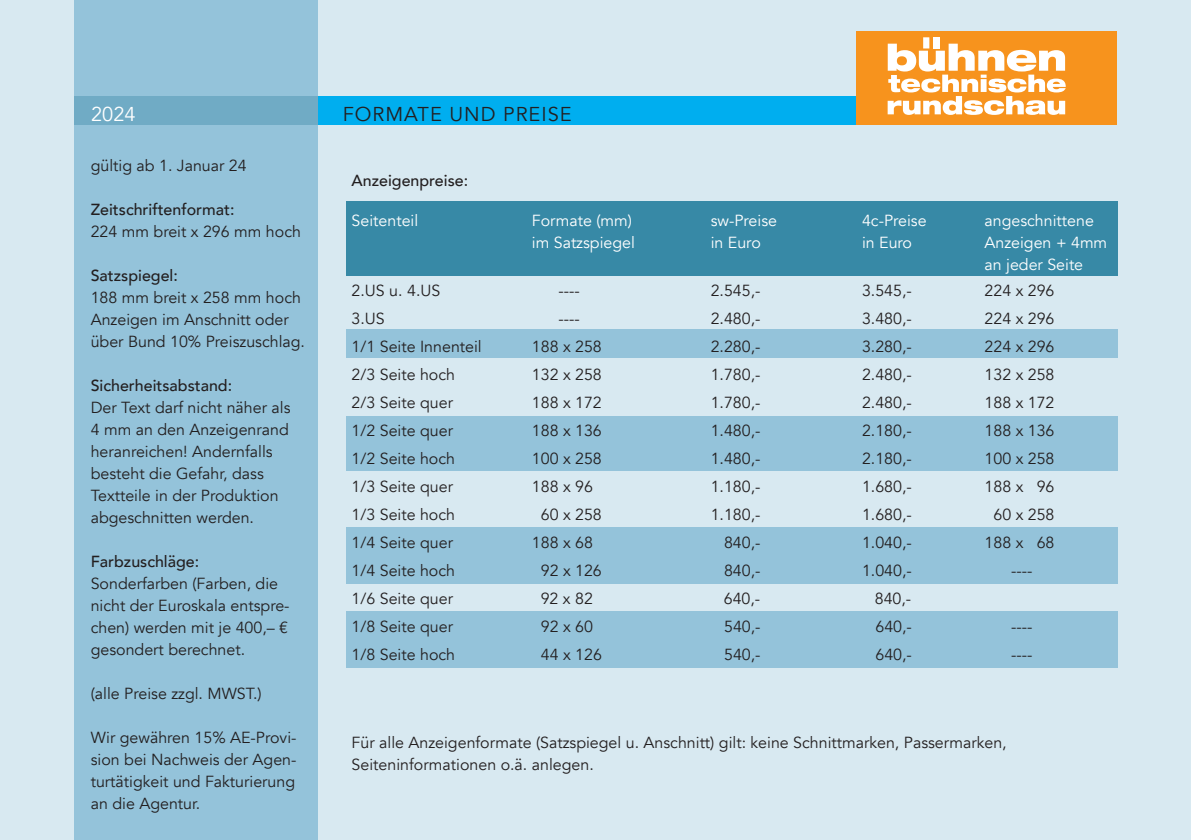
<style>
.page{position:relative;width:1191px;height:840px;background:#fff}
.page>*{position:absolute;margin:0;border:0;box-sizing:border-box;transform-origin:0 0}
.t1{font:20px "Avenir";letter-spacing:.05em;color:#231f20}
.t2{font:20px "Avenir";color:#fff}
.t3{font:16px/22px "Avenir";color:#231f20}
.t4{font:16px "Avenir";color:#fff}
.t5{font:500 16px "Avenir";color:#231f20}
</style>
<div class="page">
<div style="left:0;top:0;width:1191px;height:839px;background:#d8e9f1"></div>
<div style="left:347px;top:611px;width:771px;height:57px;background:#94c3da"></div>
<div style="left:74px;top:0;width:243px;height:839px;background:#94c3da"></div>
<div style="left:317px;top:96px;width:800px;height:29px;background:#00aeef"></div>
<div style="left:74px;top:96px;width:243px;height:29px;background:#70abc5"></div>
<div style="left:346px;top:201px;width:771px;height:74px;background:#3789a6"></div>
<div style="left:347px;top:526px;width:771px;height:57px;background:#94c3da"></div>
<div style="left:346px;top:328px;width:771px;height:29px;background:#94c3da"></div>
<div style="left:346px;top:416px;width:771px;height:54px;background:#94c3da"></div>
<div style="left:856px;top:32px;width:261px;height:93px;background:#f7931d"></div>
<svg style="left:887px;top:37px;width:178px;height:78px"></svg>
<div style="left:933px;top:37px;width:7px;height:11px;background:#fff"></div>
<p class="t2" style="left:91px;top:101px;width:46px">2024</p>
<p class="t1" style="left:343px;top:101px;width:230px">FORMATE UND PREISE</p>
<p class="t3" style="left:91px;top:154px;width:157px">gültig ab 1. Januar 24</p>
<p class="t5" style="left:91px;top:198px;width:145px">Zeitschriftenformat:</p>
<p class="t3" style="left:91px;top:220px;width:212px">224 mm breit x 296 mm hoch</p>
<p class="t5" style="left:91px;top:264px;width:89px">Satzspiegel:</p>
<p class="t3" style="left:91px;top:286px;width:212px">188 mm breit x 258 mm hoch</p>
<p class="t3" style="left:91px;top:308px;width:199px">Anzeigen im Anschnitt oder</p>
<p class="t3" style="left:91px;top:330px;width:216px">über Bund 10% Preiszuschlag.</p>
<p class="t5" style="left:91px;top:374px;width:143px">Sicherheitsabstand:</p>
<p class="t3" style="left:91px;top:396px;width:201px">Der Text darf nicht näher als</p>
<p class="t3" style="left:91px;top:418px;width:199px">4 mm an den Anzeigenrand heranreichen! Andernfalls</p>
<p class="t3" style="left:91px;top:462px;width:175px">besteht die Gefahr, dass</p>
<p class="t3" style="left:91px;top:484px;width:189px">Textteile in der Produktion</p>
<p class="t3" style="left:91px;top:506px;width:165px">abgeschnitten werden.</p>
<p class="t5" style="left:91px;top:550px;width:110px">Farbzuschläge:</p>
<p class="t3" style="left:91px;top:572px;width:200px">Sonderfarben (Farben, die nicht der Euroskala entspre&shy;chen) werden mit je 400,– €</p>
<p class="t3" style="left:91px;top:638px;width:156px">gesondert berechnet.</p>
<p class="t3" style="left:91px;top:682px;width:172px">(alle Preise zzgl. MWST.)</p>
<p class="t3" style="left:91px;top:726px;width:207px;text-align:justify">Wir gewähren 15% AE-Provi&shy;sion bei Nachweis der Agen&shy;turtätigkeit und Fakturierung an die Agentur.</p>
<p class="t5" style="left:351px;top:169px;width:118px">Anzeigenpreise:</p>
<p class="t4" style="left:351px;top:209px;width:68px">Seitenteil</p>
<p class="t4" style="left:532px;top:209px;width:102px">Formate (mm)</p>
<p class="t4" style="left:710px;top:209px;width:68px">sw-Preise</p>
<p class="t4" style="left:862px;top:209px;width:66px">4c-Preise</p>
<p class="t4" style="left:984px;top:209px;width:111px">angeschnittene</p>
<p class="t4" style="left:532px;top:231px;width:105px">im Satzspiegel</p>
<p class="t4" style="left:710px;top:231px;width:52px">in Euro</p>
<p class="t4" style="left:862px;top:231px;width:52px">in Euro</p>
<p class="t4" style="left:984px;top:231px;width:124px">Anzeigen + 4mm</p>
<p class="t4" style="left:984px;top:253px;width:100px">an jeder Seite</p>
<p class="t3" style="left:351px;top:279px;width:90px">2.US u. 4.US</p>
<p class="t3" style="left:558px;top:279px;width:23px">----</p>
<p class="t3" style="left:710px;top:279px;width:51px">2.545,-</p>
<p class="t3" style="left:862px;top:279px;width:51px">3.545,-</p>
<p class="t3" style="left:984px;top:279px;width:71px">224 x 296</p>
<p class="t3" style="left:351px;top:307px;width:35px">3.US</p>
<p class="t3" style="left:558px;top:307px;width:23px">----</p>
<p class="t3" style="left:710px;top:307px;width:51px">2.480,-</p>
<p class="t3" style="left:862px;top:307px;width:51px">3.480,-</p>
<p class="t3" style="left:984px;top:307px;width:71px">224 x 296</p>
<p class="t3" style="left:351px;top:335px;width:132px">1/1 Seite Innenteil</p>
<p class="t3" style="left:532px;top:335px;width:71px">188 x 258</p>
<p class="t3" style="left:710px;top:335px;width:51px">2.280,-</p>
<p class="t3" style="left:862px;top:335px;width:51px">3.280,-</p>
<p class="t3" style="left:984px;top:335px;width:71px">224 x 296</p>
<p class="t3" style="left:351px;top:363px;width:105px">2/3 Seite hoch</p>
<p class="t3" style="left:532px;top:363px;width:71px">132 x 258</p>
<p class="t3" style="left:710px;top:363px;width:51px">1.780,-</p>
<p class="t3" style="left:862px;top:363px;width:51px">2.480,-</p>
<p class="t3" style="left:984px;top:363px;width:71px">132 x 258</p>
<p class="t3" style="left:351px;top:391px;width:103px">2/3 Seite quer</p>
<p class="t3" style="left:532px;top:391px;width:71px">188 x 172</p>
<p class="t3" style="left:710px;top:391px;width:51px">1.780,-</p>
<p class="t3" style="left:862px;top:391px;width:51px">2.480,-</p>
<p class="t3" style="left:984px;top:391px;width:71px">188 x 172</p>
<p class="t3" style="left:351px;top:419px;width:103px">1/2 Seite quer</p>
<p class="t3" style="left:532px;top:419px;width:71px">188 x 136</p>
<p class="t3" style="left:710px;top:419px;width:51px">1.480,-</p>
<p class="t3" style="left:862px;top:419px;width:51px">2.180,-</p>
<p class="t3" style="left:984px;top:419px;width:71px">188 x 136</p>
<p class="t3" style="left:351px;top:447px;width:105px">1/2 Seite hoch</p>
<p class="t3" style="left:532px;top:447px;width:71px">100 x 258</p>
<p class="t3" style="left:710px;top:447px;width:51px">1.480,-</p>
<p class="t3" style="left:862px;top:447px;width:51px">2.180,-</p>
<p class="t3" style="left:984px;top:447px;width:71px">100 x 258</p>
<p class="t3" style="left:351px;top:475px;width:103px">1/3 Seite quer</p>
<p class="t3" style="left:532px;top:475px;width:63px">188 x 96</p>
<p class="t3" style="left:710px;top:475px;width:51px">1.180,-</p>
<p class="t3" style="left:862px;top:475px;width:51px">1.680,-</p>
<p class="t3" style="left:984px;top:475px;width:71px">188 x 96</p>
<p class="t3" style="left:351px;top:503px;width:105px">1/3 Seite hoch</p>
<p class="t3" style="left:541px;top:503px;width:63px">60 x 258</p>
<p class="t3" style="left:710px;top:503px;width:51px">1.180,-</p>
<p class="t3" style="left:862px;top:503px;width:51px">1.680,-</p>
<p class="t3" style="left:993px;top:503px;width:63px">60 x 258</p>
<p class="t3" style="left:351px;top:531px;width:103px">1/4 Seite quer</p>
<p class="t3" style="left:532px;top:531px;width:63px">188 x 68</p>
<p class="t3" style="left:724px;top:531px;width:38px">840,-</p>
<p class="t3" style="left:862px;top:531px;width:51px">1.040,-</p>
<p class="t3" style="left:984px;top:531px;width:71px">188 x 68</p>
<p class="t3" style="left:351px;top:559px;width:105px">1/4 Seite hoch</p>
<p class="t3" style="left:541px;top:559px;width:63px">92 x 126</p>
<p class="t3" style="left:724px;top:559px;width:38px">840,-</p>
<p class="t3" style="left:862px;top:559px;width:51px">1.040,-</p>
<p class="t3" style="left:1011px;top:559px;width:23px">----</p>
<p class="t3" style="left:351px;top:587px;width:103px">1/6 Seite quer</p>
<p class="t3" style="left:541px;top:587px;width:54px">92 x 82</p>
<p class="t3" style="left:724px;top:587px;width:38px">640,-</p>
<p class="t3" style="left:875px;top:587px;width:38px">840,-</p>
<p class="t3" style="left:352px;top:615px;width:103px">1/8 Seite quer</p>
<p class="t3" style="left:541px;top:615px;width:54px">92 x 60</p>
<p class="t3" style="left:724px;top:615px;width:38px">540,-</p>
<p class="t3" style="left:875px;top:615px;width:38px">640,-</p>
<p class="t3" style="left:1011px;top:615px;width:23px">----</p>
<p class="t3" style="left:352px;top:643px;width:105px">1/8 Seite hoch</p>
<p class="t3" style="left:541px;top:643px;width:63px">44 x 126</p>
<p class="t3" style="left:724px;top:643px;width:38px">540,-</p>
<p class="t3" style="left:875px;top:643px;width:38px">640,-</p>
<p class="t3" style="left:1011px;top:643px;width:23px">----</p>
<p class="t3" style="left:352px;top:731px;width:656px">Für alle Anzeigenformate (Satzspiegel u. Anschnitt) gilt: keine Schnittmarken, Passermarken,</p>
<p class="t3" style="left:352px;top:753px;width:244px">Seiteninformationen o.ä. anlegen.</p>
</div>
